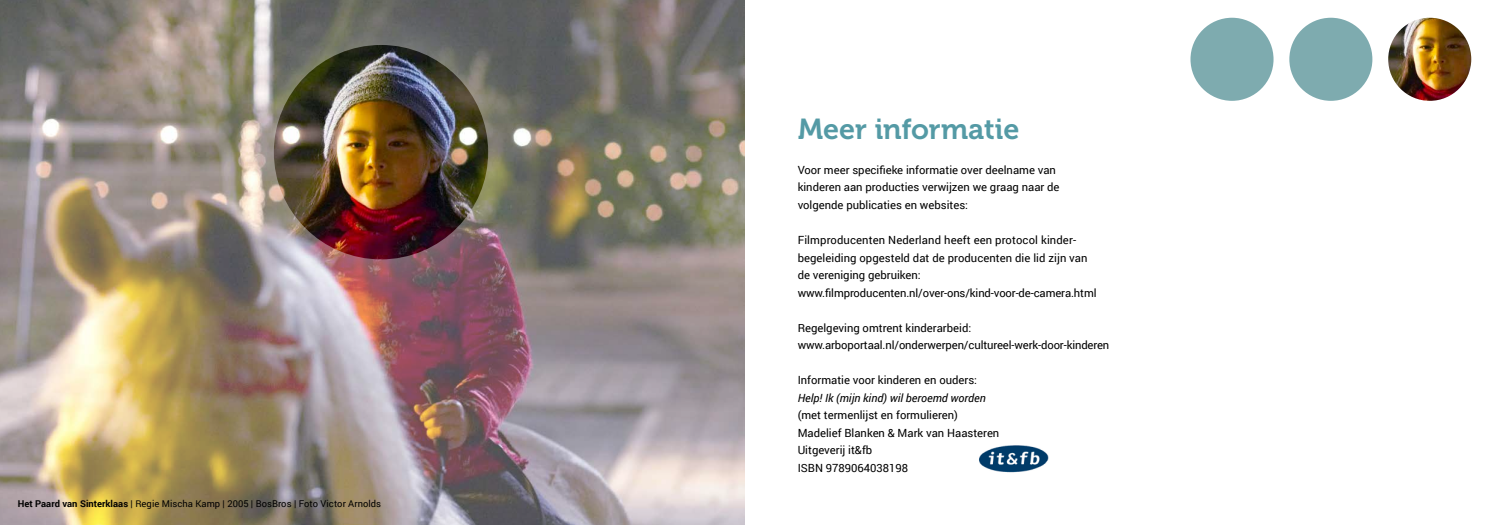
<style>
.page{position:relative;width:1489px;height:525px;background:#fff}
.page>*{position:absolute;margin:0;border:0;box-sizing:border-box;transform-origin:0 0}
.t1{font:28.75px "Museo 700";color:#549aa5}
.t2{font:11.25px/17.5px "Roboto";color:#000}
.t3{font:italic 11.25px "Roboto";color:#000}
.t4{font:9.38px "Roboto";letter-spacing:.005em;color:#000}
.s1{font-weight:700}
</style>
<div class="page">
<img style="left:0;top:0;width:744px;height:524px">
<img style="left:979px;top:445px;width:70px;height:28px">
<img style="left:1387px;top:18px;width:83px;height:83px;border-radius:42px">
<div style="left:209px;top:0;width:343px;height:323px;background:#fff;opacity:.3"></div>
<img style="left:274px;top:45px;width:214px;height:214px;border-radius:107px">
<div style="left:1289px;top:18px;width:83px;height:83px;background:#7eabaf;border-radius:50%"></div>
<div style="left:1190px;top:18px;width:83px;height:83px;background:#7eabaf;border-radius:50%"></div>
<p class="t4" style="left:18px;top:496px;width:365px"><span class="s1">Het Paard van Sinterklaas</span> | Regie Mischa Kamp | 2005 | BosBros | Foto Victor Arnolds</p>
<h1 class="t1" style="left:798px;top:113px;width:223px">Meer informatie</h1>
<p class="t2" style="left:797px;top:161px;width:263px">Voor meer specifieke informatie over deelname van kinderen aan producties verwijzen we graag naar de volgende publicaties en websites:</p>
<p class="t2" style="left:797px;top:231px;width:300px">Filmproducenten Nederland heeft een protocol kinder&shy;begeleiding opgesteld dat de producenten die lid zijn van de vereniging gebruiken: www.filmproducenten.nl/over-ons/kind-voor-de-camera.html</p>
<p class="t2" style="left:797px;top:318px;width:313px">Regelgeving omtrent kinderarbeid: www.arboportaal.nl/onderwerpen/cultureel-werk-door-kinderen</p>
<p class="t2" style="left:797px;top:371px;width:181px">Informatie voor kinderen en ouders:</p>
<p class="t3" style="left:797px;top:389px;width:190px">Help! Ik (mijn kind) wil beroemd worden</p>
<p class="t2" style="left:797px;top:406px;width:203px">(met termenlijst en formulieren)<br>Madelief Blanken &amp; Mark van Haasteren<br>Uitgeverij it&amp;fb<br>ISBN 9789064038198</p>
</div>
